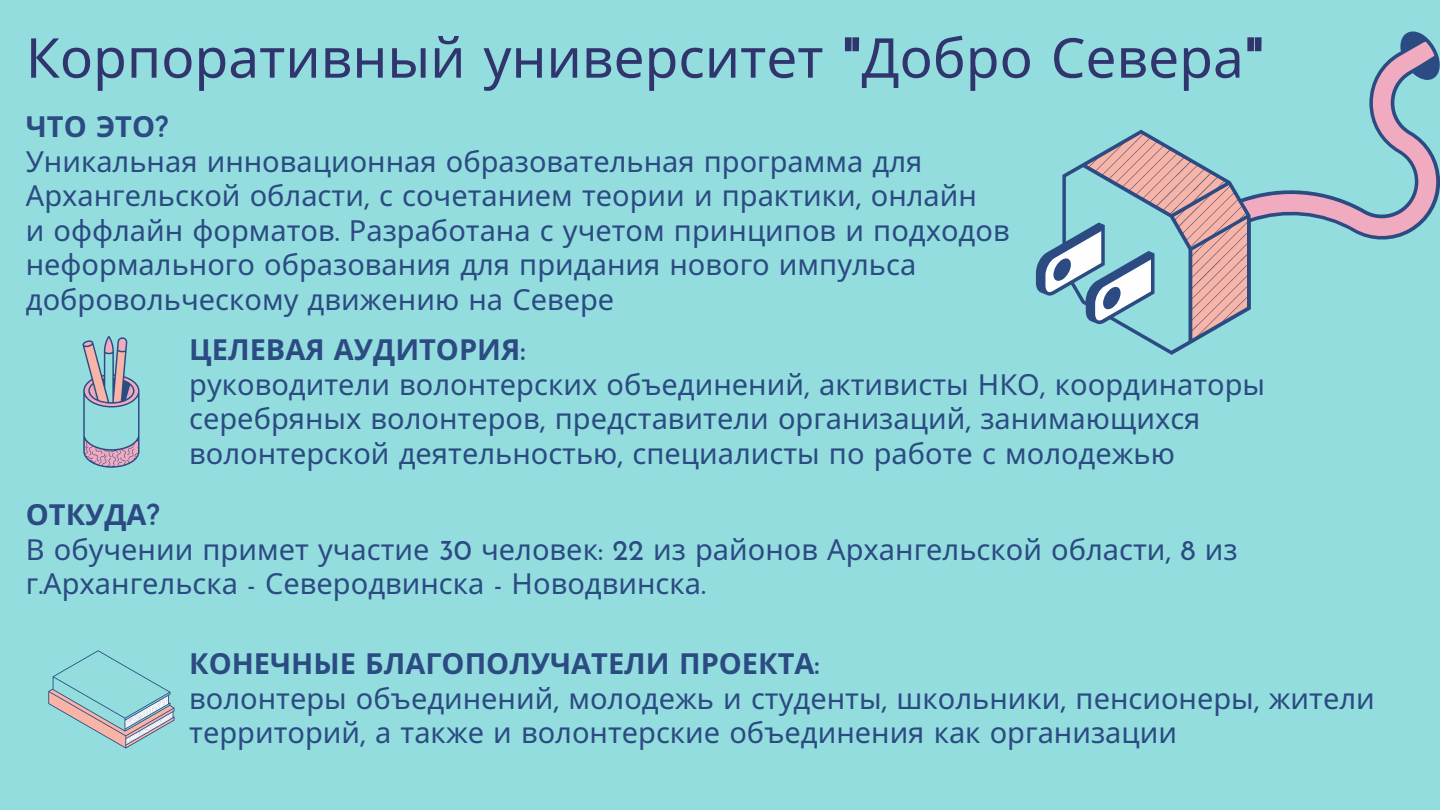
<style>
.page{position:relative;width:1440px;height:810px;background:#94ddde}
.page>*{position:absolute;margin:0;border:0;box-sizing:border-box;transform-origin:0 0}
.t1{font:55px "Noto Sans";color:#31356e}
.t2{font:29px/34.5px "Noto Sans";color:#2b4b82}
.t3{font:700 29px "Noto Sans";color:#2b4b82}
.s1{font-family:"Josefin Sans";font-weight:700}
.s2{font-family:"Josefin Sans";font-weight:600}
.s3{font-family:"Josefin Sans"}
</style>
<div class="page">
<svg style="left:1036px;top:31px;width:404px;height:324px"></svg>
<svg style="left:1044px;top:40px;width:394px;height:313px"></svg>
<svg style="left:82px;top:336px;width:58px;height:132px"></svg>
<svg style="left:48px;top:650px;width:127px;height:99px"></svg>
<p class="t1" style="left:26px;top:19px;width:1240px">Корпоративный университет <span class="s1">"</span>Добро Севера<span class="s1">"</span></p>
<p class="t3" style="left:26px;top:106px;width:144px">ЧТО ЭТО<span class="s2">?</span></p>
<p class="t2" style="left:26px;top:143px;width:953px">Уникальная инновационная образовательная программа для<br>Архангельской области<span class="s3">,</span> с сочетанием теории и практики<span class="s3">,</span> онлайн</p>
<p class="t2" style="left:26px;top:212px;width:985px">и оффлайн форматов<span class="s3">.</span> Разработана с учетом принципов и подходов неформального образования для придания нового импульса добровольческому движению на Севере</p>
<p class="t3" style="left:189px;top:329px;width:338px">ЦЕЛЕВАЯ АУДИТОРИЯ<span class="s2">:</span></p>
<p class="t2" style="left:189px;top:366px;width:1077px">руководители волонтерских объединений<span class="s3">,</span> активисты НКО<span class="s3">,</span> координаторы серебряных волонтеров<span class="s3">,</span> представители организаций<span class="s3">,</span> занимающихся волонтерской деятельностью<span class="s3">,</span> специалисты по работе с молодежью</p>
<p class="t3" style="left:26px;top:494px;width:136px">ОТКУДА<span class="s2">?</span></p>
<p class="t2" style="left:26px;top:531px;width:1213px">В обучении примет участие <span class="s3">30</span> человек<span class="s3">: 22</span> из районов Архангельской области<span class="s3">, 8</span> из г<span class="s3">.</span>Архангельска <span class="s3">-</span> Северодвинска <span class="s3">-</span> Новодвинска<span class="s3">.</span></p>
<p class="t3" style="left:189px;top:643px;width:632px">КОНЕЧНЫЕ БЛАГОПОЛУЧАТЕЛИ ПРОЕКТА<span class="s2">:</span></p>
<p class="t2" style="left:189px;top:680px;width:1187px">волонтеры объединений<span class="s3">,</span> молодежь и студенты<span class="s3">,</span> школьники<span class="s3">,</span> пенсионеры<span class="s3">,</span> жители территорий<span class="s3">,</span> а также и волонтерские объединения как организации</p>
</div>
